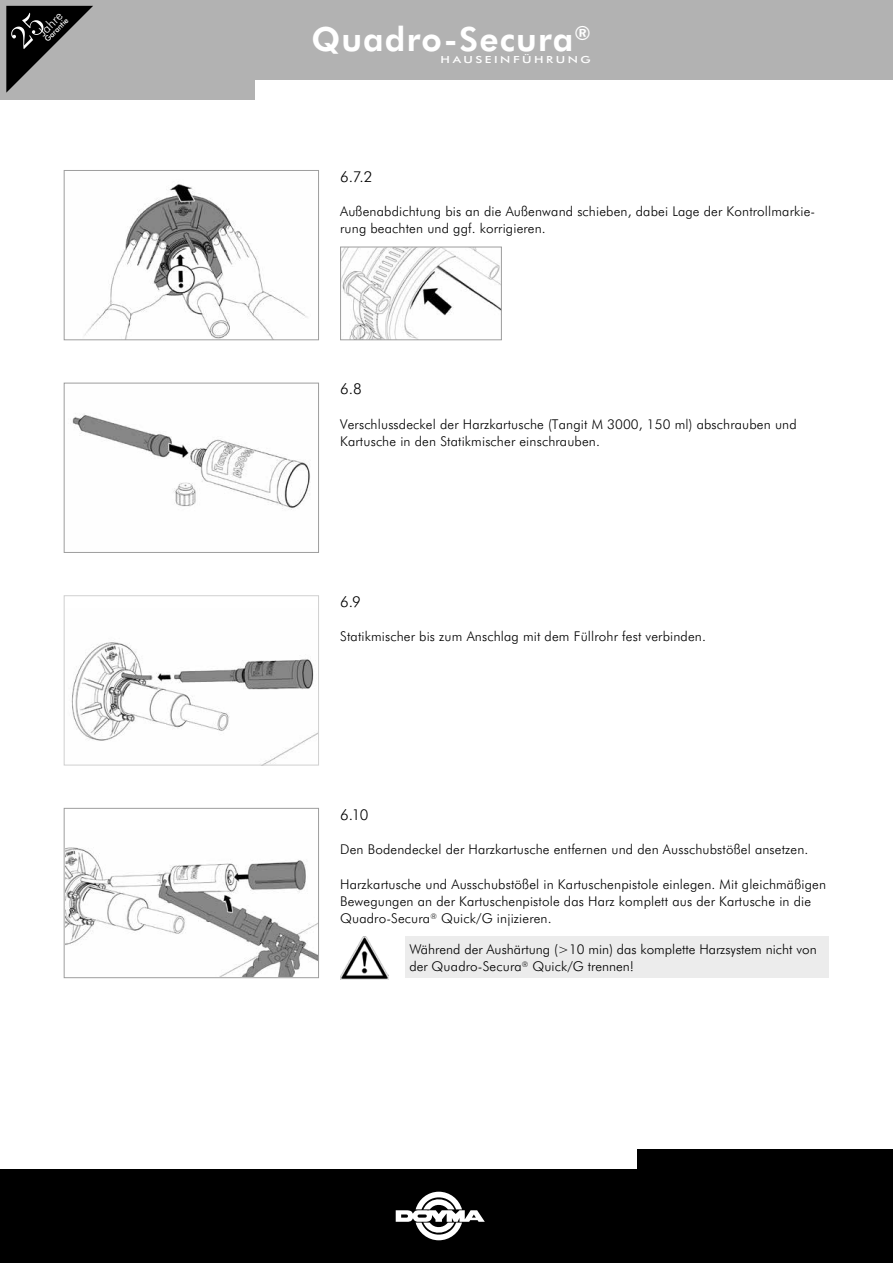
<style>
.page{position:relative;width:893px;height:1263px;background:#fff}
.page>*{position:absolute;margin:0;border:0;box-sizing:border-box;transform-origin:0 0}
.t1{font:700 33.45px "Futura BT";letter-spacing:.035em;color:#fff}
.t2{font:300 15px "Futura BT";color:#000}
.t3{font:300 13.5px/17.2px "Futura BT";letter-spacing:.01em;color:#000}
.t4{font:300 13.05px "Futura BT";color:#fff}
.t5{font:500 9.75px "Futura BT";letter-spacing:.2em;color:#fff;scale:1.3 1}
.t6{font:500 7.65px "Futura BT";color:#fff}
</style>
<div class="page">
<div style="left:0;top:0;width:893px;height:80px;background:#b2b2b2"></div>
<div style="left:0;top:72px;width:254px;height:28px;background:#b2b2b2"></div>
<div style="left:0;top:1169px;width:893px;height:94px;background:#000"></div>
<div style="left:637px;top:1149px;width:256px;height:44px;background:#000"></div>
<svg style="left:396px;top:1192px;width:89px;height:48px"></svg>
<img style="left:66px;top:847px;width:251px;height:129px">
<div style="left:64px;top:808px;width:255px;height:170px;border:1px solid #9d9d9d"></div>
<img style="left:340px;top:936px;width:49px;height:43px">
<img style="left:71px;top:642px;width:246px;height:121px">
<div style="left:64px;top:595px;width:255px;height:170px;border:1px solid #d0d0d0"></div>
<img style="left:72px;top:413px;width:238px;height:97px">
<div style="left:64px;top:383px;width:255px;height:170px;border:1px solid #9d9d9d"></div>
<img style="left:84px;top:184px;width:224px;height:154px">
<div style="left:64px;top:170px;width:255px;height:170px;border:1px solid #9d9d9d"></div>
<img style="left:342px;top:249px;width:158px;height:89px">
<div style="left:340px;top:247px;width:162px;height:93px;border:1px solid #9d9d9d"></div>
<svg style="left:6px;top:6px;width:87px;height:87px"></svg>
<div style="left:405px;top:936px;width:423px;height:42px;background:#ececec"></div>
<p class="t4" style="left:34px;top:28px;width:30px;rotate:-45deg">Jahre</p>
<p class="t6" style="left:43px;top:37px;width:31px;rotate:-45deg">Garantie</p>
<h1 class="t1" style="left:311px;top:16px;width:281px">Quadro-Secura<sup>®</sup></h1>
<p class="t5" style="left:441px;top:53px;width:117px">HAUSEINFÜHRUNG</p>
<p class="t2" style="left:340px;top:166px;width:34px">6.7.2</p>
<p class="t3" style="left:340px;top:202px;width:477px">Außenabdichtung bis an die Außenwand schieben, dabei Lage der Kontrollmarkie&shy;rung beachten und ggf. korrigieren.</p>
<p class="t2" style="left:340px;top:379px;width:23px">6.8</p>
<p class="t3" style="left:340px;top:415px;width:458px">Verschlussdeckel der Harzkartusche (Tangit M 3000, 150 ml) abschrauben und<br>Kartusche in den Statikmischer einschrauben.</p>
<p class="t2" style="left:340px;top:591px;width:22px">6.9</p>
<p class="t3" style="left:340px;top:628px;width:367px">Statikmischer bis zum Anschlag mit dem Füllrohr fest verbinden.</p>
<p class="t2" style="left:340px;top:804px;width:30px">6.10</p>
<p class="t3" style="left:340px;top:840px;width:470px">Den Bodendeckel der Harzkartusche entfernen und den Ausschubstößel ansetzen.</p>
<p class="t3" style="left:340px;top:875px;width:487px">Harzkartusche und Ausschubstößel in Kartuschenpistole einlegen. Mit gleichmäßigen<br>Bewegungen an der Kartuschenpistole das Harz komplett aus der Kartusche in die<br>Quadro-Secura<sup>®</sup> Quick/G injizieren.</p>
<p class="t3" style="left:409px;top:940px;width:409px">Während der Aushärtung (&gt;10 min) das komplette Harzsystem nicht von der Quadro-Secura<sup>®</sup> Quick/G trennen!</p>
</div>
